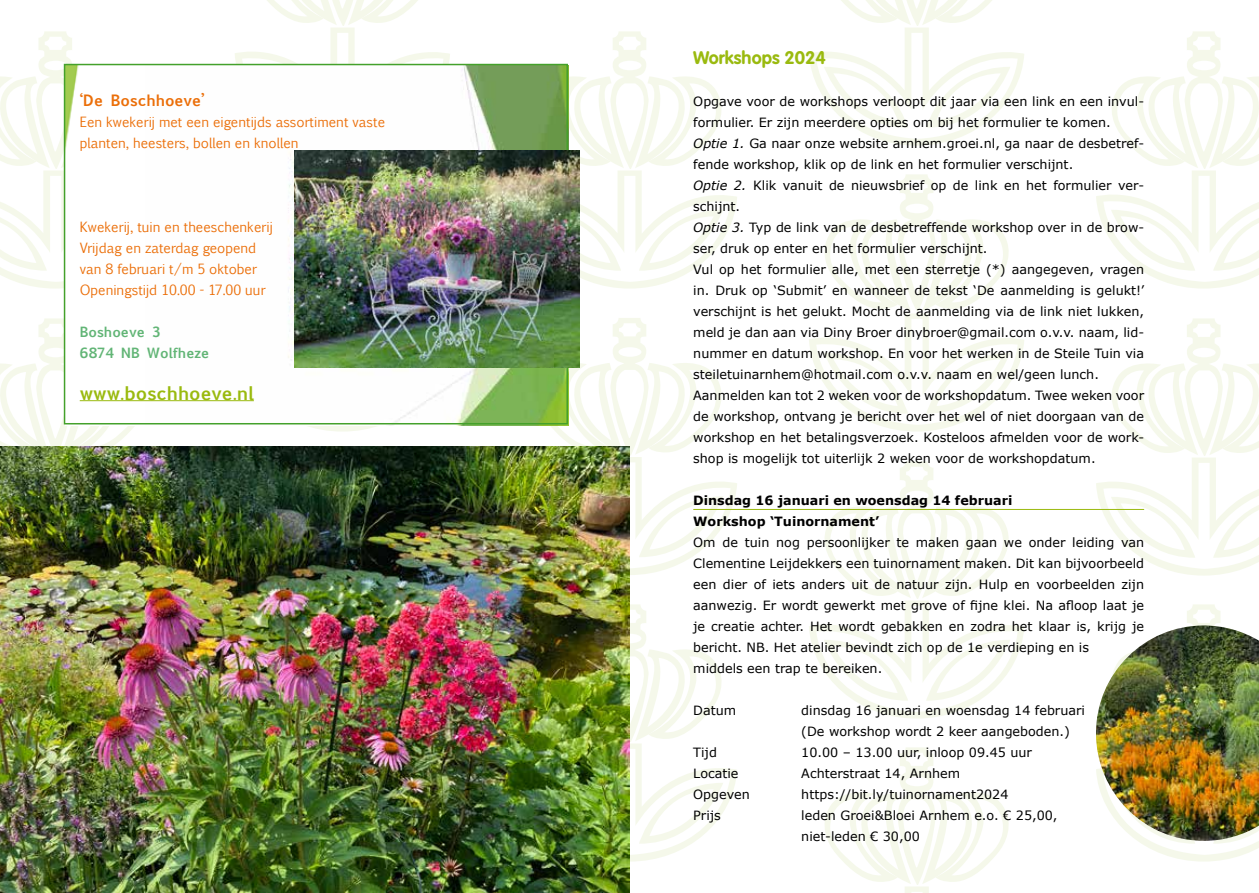
<style>
.page{position:relative;width:1259px;height:893px;background:#fff}
.page>*{position:absolute;margin:0;border:0;box-sizing:border-box;transform-origin:0 0}
.t1{font:700 18px "Euphemia UCAS";color:#9aba0f}
.t2{font:700 18px "VAG Rounded LTCYR";color:#9aba0f}
.t3{font:700 15px "Euphemia UCAS";color:#eb6e08}
.t4{font:13.5px/21px "Euphemia UCAS";color:#eb6e08}
.t5{font:700 13.5px/21px "Euphemia UCAS";color:#62b576}
.t6{font:12.75px/21px "Verdana";color:#000}
.t7{font:700 12.75px/21px "Verdana";color:#000}
.s1{font-style:italic}
</style>
<div class="page">
<svg style="left:522px;top:318px;width:215px;height:257px"></svg>
<svg style="left:809px;top:174px;width:215px;height:258px"></svg>
<svg style="left:1096px;top:31px;width:163px;height:258px"></svg>
<svg style="left:308px;top:425px;width:83px;height:7px"></svg>
<svg style="left:522px;top:31px;width:215px;height:258px"></svg>
<svg style="left:809px;top:0;width:215px;height:146px"></svg>
<svg style="left:0;top:31px;width:163px;height:258px"></svg>
<svg style="left:235px;top:0;width:215px;height:64px"></svg>
<svg style="left:809px;top:461px;width:215px;height:258px"></svg>
<svg style="left:1138px;top:604px;width:121px;height:258px"></svg>
<svg style="left:629px;top:604px;width:108px;height:258px"></svg>
<svg style="left:825px;top:747px;width:184px;height:146px"></svg>
<svg style="left:1096px;top:318px;width:163px;height:258px"></svg>
<svg style="left:0;top:318px;width:135px;height:128px"></svg>
<img style="left:1096px;top:625px;width:163px;height:216px">
<img style="left:0;top:446px;width:629px;height:447px">
<hr style="left:693px;top:509px;width:451px;height:1px;background:#9aba0f">
<img style="left:145px;top:67px;width:423px;height:358px">
<img style="left:66px;top:67px;width:79px;height:358px">
<div style="left:64px;top:64px;width:504px;height:360px;border:2px solid #44a12b"></div>
<hr style="left:80px;top:400px;width:174px;height:1px;background:#9aba0f">
<img style="left:295px;top:151px;width:285px;height:216px">
<p class="t3" style="left:80px;top:89px;width:126px">‘De Boschhoeve’</p>
<p class="t4" style="left:80px;top:111px;width:307px">Een kwekerij met een eigentijds assortiment vaste planten, heesters, bollen en knollen</p>
<p class="t4" style="left:80px;top:216px;width:195px">Kwekerij, tuin en theeschenkerij<br>Vrijdag en zaterdag geopend van 8 februari t/m 5 oktober<br>Openingstijd 10.00 - 17.00 uur</p>
<p class="t5" style="left:80px;top:321px;width:131px">Boshoeve 3<br>6874 NB Wolfheze</p>
<h1 class="t1" style="left:80px;top:379px;width:176px">www.boschhoeve.nl</h1>
<h1 class="t2" style="left:693px;top:46px;width:134px">Workshops 2024</h1>
<p class="t6" style="left:693px;top:91px;width:452px">Opgave voor de workshops verloopt dit jaar via een link en een invul&shy;formulier. Er zijn meerdere opties om bij het formulier te komen.<br><span class="s1">Optie 1.</span> Ga naar onze website arnhem.groei.nl, ga naar de desbetref&shy;fende workshop, klik op de link en het formulier verschijnt.<br><span class="s1">Optie 2.</span> Klik vanuit de nieuwsbrief op de link en het formulier ver&shy;schijnt.<br><span class="s1">Optie 3.</span> Typ de link van de desbetreffende workshop over in de brow&shy;ser, druk op enter en het formulier verschijnt.<br>Vul op het formulier alle, met een sterretje (*) aangegeven, vragen in. Druk op ‘Submit’ en wanneer de tekst ‘De aanmelding is gelukt!’ verschijnt is het gelukt. Mocht de aanmelding via de link niet lukken, meld je dan aan via Diny Broer dinybroer@gmail.com o.v.v. naam, lid&shy;nummer en datum workshop. En voor het werken in de Steile Tuin via steiletuinarnhem@hotmail.com o.v.v. naam en wel/geen lunch.<br>Aanmelden kan tot 2 weken voor de workshopdatum. Twee weken voor de workshop, ontvang je bericht over het wel of niet doorgaan van de workshop en het betalingsverzoek. Kosteloos afmelden voor de work&shy;shop is mogelijk tot uiterlijk 2 weken voor de workshopdatum.</p>
<p class="t7" style="left:693px;top:490px;width:320px">Dinsdag 16 januari en woensdag 14 februari<br>Workshop ‘Tuinornament’</p>
<p class="t6" style="left:693px;top:532px;width:452px">Om de tuin nog persoonlijker te maken gaan we onder leiding van Clementine Leijdekkers een tuinornament maken. Dit kan bijvoorbeeld een dier of iets anders uit de natuur zijn. Hulp en voorbeelden zijn aanwezig. Er wordt gewerkt met grove of fijne klei. Na afloop laat je je creatie achter. Het wordt gebakken en zodra het klaar is, krijg je bericht. NB. Het atelier bevindt zich op de 1e verdieping en is<br>middels een trap te bereiken.</p>
<p class="t6" style="left:693px;top:700px;width:44px">Datum</p>
<p class="t6" style="left:801px;top:700px;width:285px">dinsdag 16 januari en woensdag 14 februari (De workshop wordt 2 keer aangeboden.)</p>
<p class="t6" style="left:693px;top:742px;width:25px">Tijd</p>
<p class="t6" style="left:801px;top:742px;width:232px">10.00 – 13.00 uur, inloop 09.45 uur</p>
<p class="t6" style="left:693px;top:763px;width:47px">Locatie</p>
<p class="t6" style="left:801px;top:763px;width:160px">Achterstraat 14, Arnhem</p>
<p class="t6" style="left:693px;top:784px;width:58px">Opgeven</p>
<p class="t6" style="left:801px;top:784px;width:209px">https://bit.ly/tuinornament2024</p>
<p class="t6" style="left:693px;top:805px;width:29px">Prijs</p>
<p class="t6" style="left:801px;top:805px;width:258px">leden Groei&amp;Bloei Arnhem e.o. € 25,00, niet-leden € 30,00</p>
</div>
